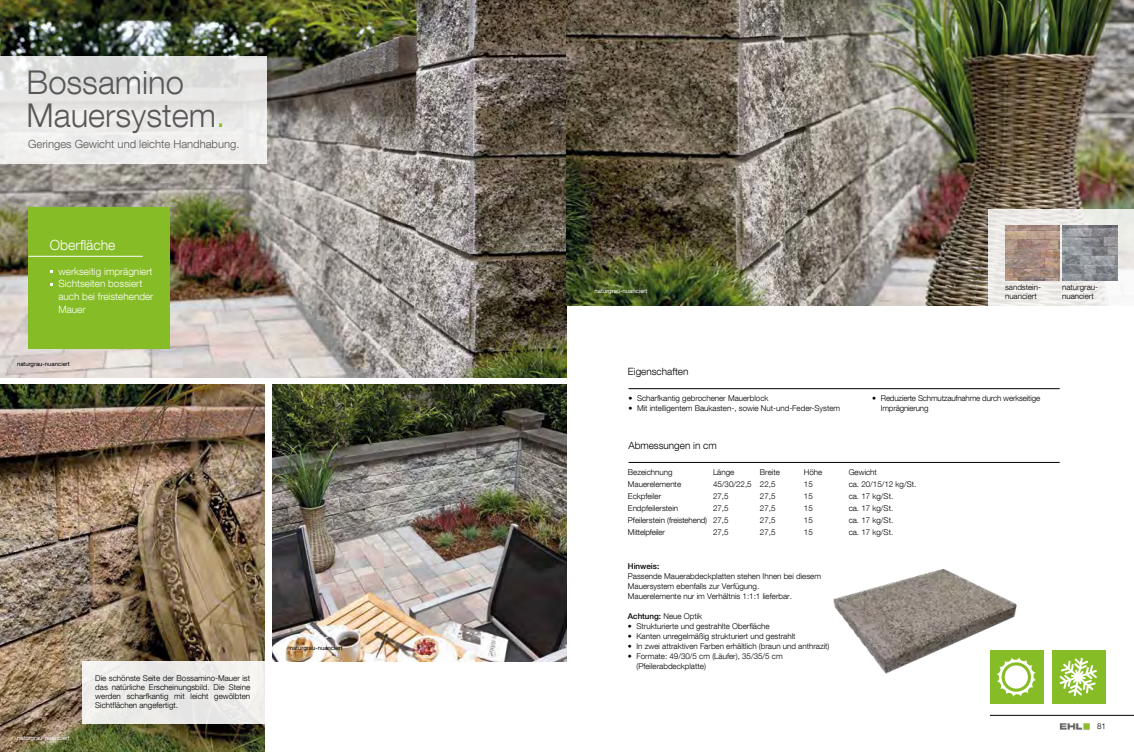
<style>
.page{position:relative;width:1134px;height:752px;background:#fff}
.page>*{position:absolute;margin:0;border:0;box-sizing:border-box;transform-origin:0 0}
.t1{font:300 32.7px/32.7px "Helvetica Neue LT Com";color:#595857}
.t2{font:300 14px "Helvetica Neue LT Com";color:#fff}
.t3{font:300 11.2px "Helvetica Neue LT Com";color:#595857}
.t4{font:300 10px/12.6px "Helvetica Neue LT Com";color:#fff}
.t5{font:300 10px "Helvetica Neue LT Com";color:#000}
.t6{font:300 8px/10px "Helvetica Neue LT Com";color:#000}
.t7{font:300 8px/10px "Helvetica Neue LT Com";letter-spacing:-.02em;color:#000}
.t8{font:500 8px "Helvetica Neue LT Com";color:#000}
.t9{font:6px "Helvetica Neue LT Com";color:#000}
.t10{font:6px "Helvetica Neue LT Com";color:#fff}
.s1{color:#86bc25}
.s2{font-weight:500}
</style>
<div class="page">
<img style="left:1059px;top:723px;width:31px;height:6px">
<img style="left:0;top:0;width:567px;height:377px">
<div style="left:28px;top:207px;width:142px;height:142px;background:#86bc25"></div>
<hr style="left:28px;top:256px;width:115px;height:1px;background:#fff">
<img style="left:0;top:385px;width:264px;height:366px">
<img style="left:273px;top:385px;width:294px;height:275px">
<div style="left:0;top:56px;width:266px;height:107px;background:linear-gradient(to bottom,#dddedd,#f2f1f0)"></div>
<img style="left:567px;top:0;width:567px;height:305px">
<svg style="left:988px;top:209px;width:146px;height:97px;fill:#edece8"></svg>
<img style="left:1005px;top:225px;width:55px;height:55px">
<img style="left:1062px;top:225px;width:55px;height:55px">
<hr style="left:628px;top:388px;width:432px;height:1px;background:#000">
<hr style="left:628px;top:462px;width:432px;height:1px;background:#000">
<div style="left:82px;top:661px;width:184px;height:62px;background:#edece8"></div>
<hr style="left:990px;top:714px;width:144px;height:1px;background:#000">
<div style="left:990px;top:650px;width:53px;height:53px;background:#86bc25"></div>
<svg style="left:997px;top:660px;width:39px;height:37px"></svg>
<svg style="left:1001px;top:662px;width:30px;height:29px"></svg>
<div style="left:1005px;top:665px;width:23px;height:23px;background:#fff;border-radius:50%"></div>
<div style="left:1052px;top:650px;width:54px;height:53px;background:#86bc25"></div>
<svg style="left:1059px;top:657px;width:38px;height:39px"></svg>
<img style="left:833px;top:568px;width:190px;height:112px">
<h1 class="t1" style="left:27px;top:66px;width:200px">Bossamino<br>Mauersystem<span class="s1">.</span></h1>
<h3 class="t3" style="left:28px;top:137px;width:213px">Geringes Gewicht und leichte Handhabung.</h3>
<h2 class="t2" style="left:50px;top:236px;width:67px">Oberfläche</h2>
<p class="t4" style="left:58px;top:264px;width:97px">werkseitig imprägniert<br>Sichtseiten bossiert auch bei freistehender<br>Mauer</p>
<p class="t9" style="left:17px;top:359px;width:54px">naturgrau-nuanciert</p>
<p class="t10" style="left:17px;top:734px;width:54px">naturgrau-nuanciert</p>
<p class="t6" style="left:95px;top:673px;width:156px;line-height:9px;text-align:justify">Die schönste Seite der Bossamino-Mauer ist das natürliche Erscheinungsbild. Die Steine werden scharfkantig mit leicht gewölbten Sichtflächen angefertigt.</p>
<p class="t9" style="left:290px;top:643px;width:54px">naturgrau-nuanciert</p>
<p class="t10" style="left:595px;top:287px;width:54px">naturgrau-nuanciert</p>
<p class="t6" style="left:1005px;top:282px;width:37px;line-height:9.6px">sandstein&shy;nuanciert</p>
<p class="t6" style="left:1062px;top:282px;width:38px;line-height:9.6px">naturgrau&shy;nuanciert</p>
<p class="t5" style="left:628px;top:365px;width:62px">Eigenschaften</p>
<p class="t6" style="left:628px;top:392px;width:141px">• Scharfkantig gebrochener Mauerblock</p>
<p class="t6" style="left:628px;top:402px;width:213px">• Mit intelligentem Baukasten-, sowie Nut-und-Feder-System</p>
<p class="t7" style="left:881px;top:392px;width:161px;text-indent:-9px">• Reduzierte Schmutzaufnahme durch werkseitige<br>Imprägnierung</p>
<p class="t5" style="left:628px;top:439px;width:90px">Abmessungen in cm</p>
<p class="t6" style="left:628px;top:466px;width:46px">Bezeichnung</p>
<p class="t6" style="left:713px;top:466px;width:23px">Länge</p>
<p class="t6" style="left:760px;top:466px;width:22px">Breite</p>
<p class="t6" style="left:804px;top:466px;width:20px">Höhe</p>
<p class="t6" style="left:849px;top:466px;width:30px">Gewicht</p>
<p class="t6" style="left:628px;top:478px;width:55px">Mauerelemente</p>
<p class="t6" style="left:713px;top:478px;width:64px">45/30/22,5 22,5</p>
<p class="t6" style="left:804px;top:478px;width:10px">15</p>
<p class="t6" style="left:849px;top:478px;width:69px">ca. 20/15/12 kg/St.</p>
<p class="t6" style="left:628px;top:490px;width:35px">Eckpfeiler</p>
<p class="t6" style="left:713px;top:490px;width:17px">27,5</p>
<p class="t6" style="left:760px;top:490px;width:17px">27,5</p>
<p class="t6" style="left:804px;top:490px;width:10px">15</p>
<p class="t6" style="left:849px;top:490px;width:46px">ca. 17 kg/St.</p>
<p class="t6" style="left:628px;top:502px;width:52px">Endpfeilerstein</p>
<p class="t6" style="left:713px;top:502px;width:17px">27,5</p>
<p class="t6" style="left:760px;top:502px;width:17px">27,5</p>
<p class="t6" style="left:804px;top:502px;width:10px">15</p>
<p class="t6" style="left:849px;top:502px;width:46px">ca. 17 kg/St.</p>
<p class="t6" style="left:628px;top:514px;width:102px">Pfeilerstein (freistehend) 27,5</p>
<p class="t6" style="left:760px;top:514px;width:17px">27,5</p>
<p class="t6" style="left:804px;top:514px;width:10px">15</p>
<p class="t6" style="left:849px;top:514px;width:46px">ca. 17 kg/St.</p>
<p class="t7" style="left:628px;top:526px;width:39px">Mittelpfeiler</p>
<p class="t6" style="left:713px;top:526px;width:17px">27,5</p>
<p class="t6" style="left:760px;top:526px;width:17px">27,5</p>
<p class="t6" style="left:804px;top:526px;width:10px">15</p>
<p class="t6" style="left:849px;top:526px;width:46px">ca. 17 kg/St.</p>
<p class="t8" style="left:628px;top:561px;width:33px">Hinweis:</p>
<p class="t6" style="left:628px;top:570px;width:195px">Passende Mauerabdeckplatten stehen Ihnen bei diesem<br>Mauersystem ebenfalls zur Verfügung.<br>Mauerelemente nur im Verhältnis 1:1:1 lieferbar.</p>
<p class="t6" style="left:628px;top:610px;width:76px"><span class="s2">Achtung:</span> Neue Optik</p>
<p class="t6" style="left:628px;top:620px;width:143px">• Strukturierte und gestrahlte Oberfläche</p>
<p class="t6" style="left:628px;top:630px;width:169px">• Kanten unregelmäßig strukturiert und gestrahlt</p>
<p class="t6" style="left:628px;top:640px;width:203px">• In zwei attraktiven Farben erhältlich (braun und anthrazit)</p>
<p class="t6" style="left:636px;top:650px;width:148px;text-indent:-9px">• Formate: 49/30/5 cm (Läufer), 35/35/5 cm (Pfeilerabdeckplatte)</p>
<p class="t6" style="left:1097px;top:720px;width:10px">81</p>
</div>
